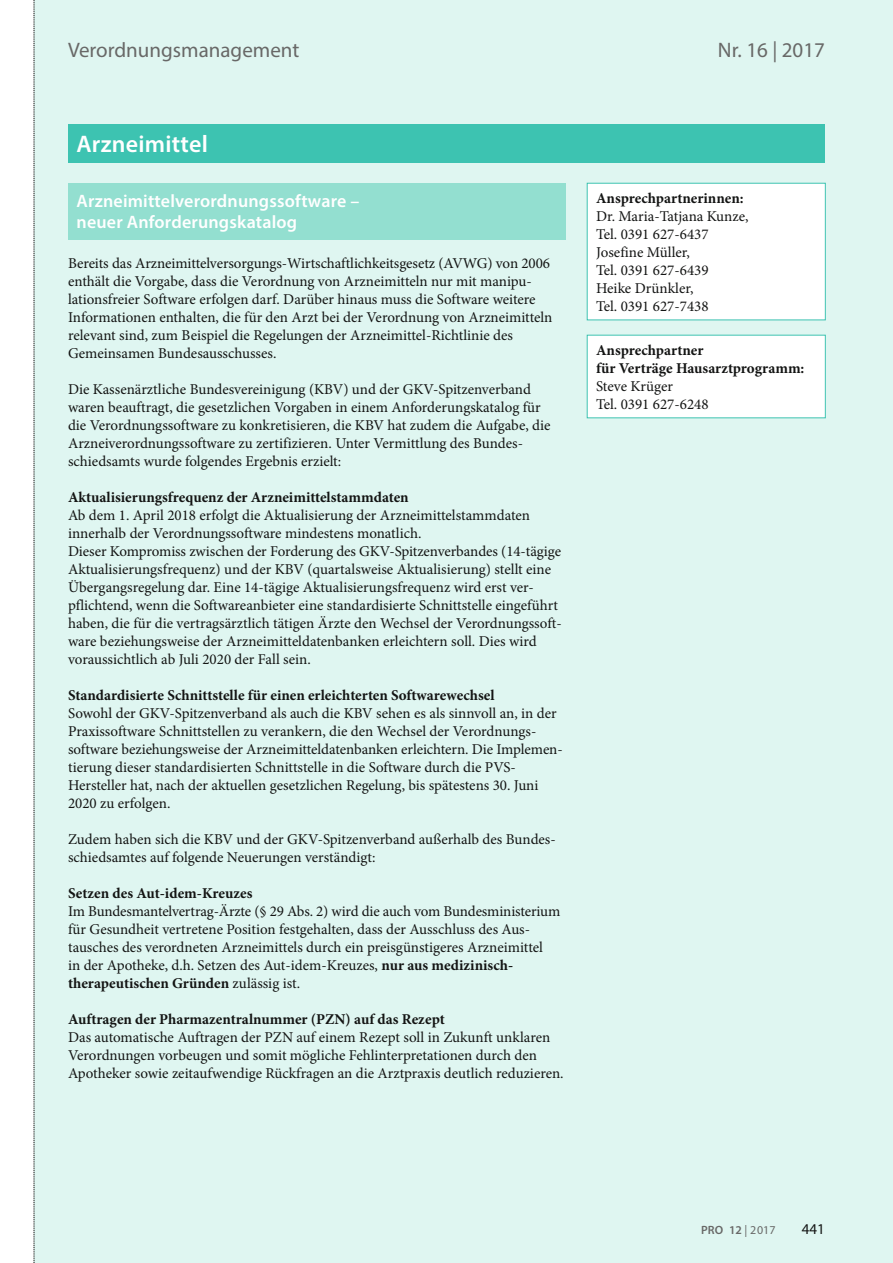
<style>
.page{position:relative;width:893px;height:1263px;background:#fff}
.page>*{position:absolute;margin:0;border:0;box-sizing:border-box;transform-origin:0 0}
.t1{font:600 24px "Myriad Pro";letter-spacing:.01em;color:#fff}
.t2{font:21px "Myriad Pro";color:#686867}
.t3{font:600 18px/21px "Myriad Pro";letter-spacing:.01em;color:#fff}
.t4{font:15px/18px "Minion Pro";color:#131413}
.t5{font:700 15px/18px "Minion Pro";color:#131413}
.t6{font:15px "Myriad Pro";color:#131413}
.t7{font:600 12px "Myriad Pro";color:#686867}
.s1{font-weight:700}
.s2{font-weight:400}
</style>
<div class="page">
<div style="left:34px;top:0;width:859px;height:1263px;background:#dff6f1"></div>
<svg style="left:34px;top:0;width:1px;height:1263px"></svg>
<div style="left:68px;top:124px;width:757px;height:38px;background:#3dc3b1"></div>
<div style="left:68px;top:183px;width:498px;height:56px;background:#93dfd0"></div>
<div style="left:587px;top:183px;width:238px;height:137px;background:#fff"></div>
<div style="left:587px;top:183px;width:239px;height:137px;border:1px solid #3dc3b1"></div>
<div style="left:587px;top:335px;width:238px;height:83px;background:#fff"></div>
<h2 class="t2" style="left:68px;top:37px;width:233px">Verordnungsmanagement</h2>
<h2 class="t2" style="left:718px;top:37px;width:109px">Nr. 16 | 2017</h2>
<h1 class="t1" style="left:77px;top:129px;width:133px">Arzneimittel</h1>
<p class="t3" style="left:77px;top:190px;width:285px">Arzneimittelverordnungssoftware – neuer Anforderungskatalog</p>
<p class="t4" style="left:68px;top:254px;width:486px">Bereits das Arzneimittelversorgungs-Wirtschaftlichkeitsgesetz (AVWG) von 2006 enthält die Vorgabe, dass die Verordnung von Arzneimitteln nur mit manipu&shy;lationsfreier Software erfolgen darf. Darüber hinaus muss die Software weitere Informationen enthalten, die für den Arzt bei der Verordnung von Arzneimitteln relevant sind, zum Beispiel die Regelungen der Arzneimittel-Richtlinie des Gemeinsamen Bundesausschusses.</p>
<p class="t4" style="left:68px;top:380px;width:484px">Die Kassenärztliche Bundesvereinigung (KBV) und der GKV-Spitzenverband waren beauftragt, die gesetzlichen Vorgaben in einem Anforderungskatalog für die Verordnungssoftware zu konkretisieren, die KBV hat zudem die Aufgabe, die Arzneiverordnungssoftware zu zertifizieren. Unter Vermittlung des Bundes&shy;schiedsamts wurde folgendes Ergebnis erzielt:</p>
<p class="t5" style="left:68px;top:488px;width:342px">Aktualisierungsfrequenz der Arzneimittelstammdaten</p>
<p class="t4" style="left:68px;top:506px;width:495px">Ab dem 1. April 2018 erfolgt die Aktualisierung der Arzneimittelstammdaten innerhalb der Verordnungssoftware mindestens monatlich.<br>Dieser Kompromiss zwischen der Forderung des GKV-Spitzenverbandes (14-tägige Aktualisierungsfrequenz) und der KBV (quartalsweise Aktualisierung) stellt eine Übergangsregelung dar. Eine 14-tägige Aktualisierungsfrequenz wird erst ver&shy;pflichtend, wenn die Softwareanbieter eine standardisierte Schnittstelle eingeführt haben, die für die vertragsärztlich tätigen Ärzte den Wechsel der Verordnungssoft&shy;ware beziehungsweise der Arzneimitteldatenbanken erleichtern soll. Dies wird voraussichtlich ab Juli 2020 der Fall sein.</p>
<p class="t5" style="left:68px;top:686px;width:428px">Standardisierte Schnittstelle für einen erleichterten Softwarewechsel</p>
<p class="t4" style="left:68px;top:704px;width:495px">Sowohl der GKV-Spitzenverband als auch die KBV sehen es als sinnvoll an, in der Praxissoftware Schnittstellen zu verankern, die den Wechsel der Verordnungs&shy;software beziehungsweise der Arzneimitteldatenbanken erleichtern. Die Implemen&shy;tierung dieser standardisierten Schnittstelle in die Software durch die PVS-Hersteller hat, nach der aktuellen gesetzlichen Regelung, bis spätestens 30. Juni 2020 zu erfolgen.</p>
<p class="t4" style="left:68px;top:830px;width:489px">Zudem haben sich die KBV und der GKV-Spitzenverband außerhalb des Bundes&shy;schiedsamtes auf folgende Neuerungen verständigt:</p>
<p class="t5" style="left:68px;top:884px;width:186px">Setzen des Aut-idem-Kreuzes</p>
<p class="t4" style="left:68px;top:902px;width:494px">Im Bundesmantelvertrag-Ärzte (§ 29 Abs. 2) wird die auch vom Bundesministerium für Gesundheit vertretene Position festgehalten, dass der Ausschluss des Aus&shy;tausches des verordneten Arzneimittels durch ein preisgünstigeres Arzneimittel<br>in der Apotheke, d.h. Setzen des Aut-idem-Kreuzes, <span class="s1">nur aus medizinisch&shy;therapeutischen Gründen</span> zulässig ist.</p>
<p class="t5" style="left:68px;top:1010px;width:378px">Auftragen der Pharmazentralnummer (PZN) auf das Rezept</p>
<p class="t4" style="left:68px;top:1028px;width:497px">Das automatische Auftragen der PZN auf einem Rezept soll in Zukunft unklaren<br>Verordnungen vorbeugen und somit mögliche Fehlinterpretationen durch den<br>Apotheker sowie zeitaufwendige Rückfragen an die Arztpraxis deutlich reduzieren.</p>
<p class="t5" style="left:596px;top:189px;width:149px">Ansprechpartnerinnen:</p>
<p class="t4" style="left:596px;top:207px;width:154px">Dr. Maria-Tatjana Kunze,<br>Tel. 0391 627-6437<br>Josefine Müller,<br>Tel. 0391 627-6439<br>Heike Drünkler,<br>Tel. 0391 627-7438</p>
<p class="t5" style="left:596px;top:341px;width:210px">Ansprechpartner<br>für Verträge Hausarztprogramm:</p>
<p class="t4" style="left:596px;top:377px;width:114px">Steve Krüger<br>Tel. 0391 627-6248</p>
<p class="t7" style="left:701px;top:1222px;width:76px">PRO 12 <span class="s2">| 2017</span></p>
<p class="t6" style="left:802px;top:1220px;width:25px">441</p>
</div>
